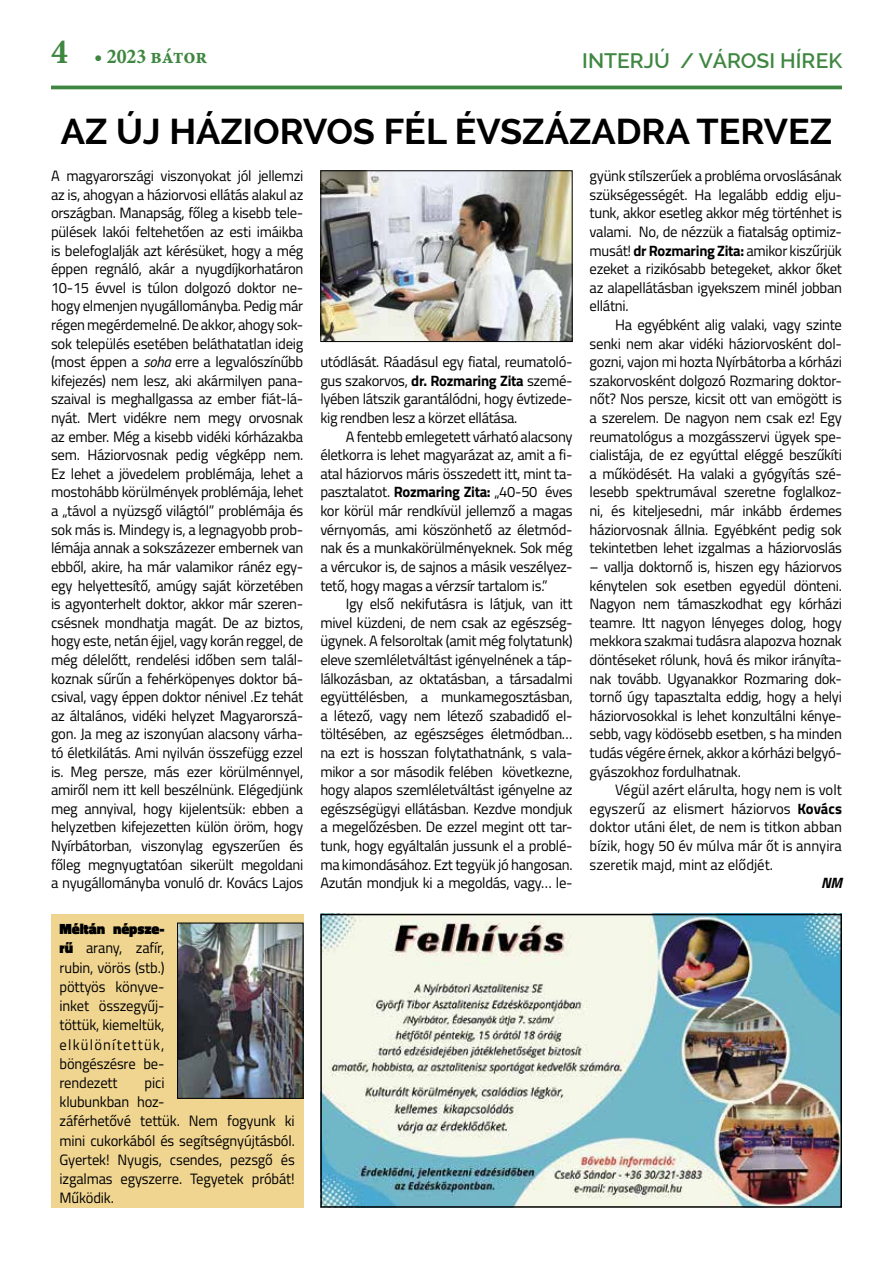
<style>
.page{position:relative;width:893px;height:1263px;background:#fff}
.page>*{position:absolute;margin:0;border:0;box-sizing:border-box;transform-origin:0 0}
.t1{font:700 36px "Raleway";color:#000}
.t2{font:600 21px "Raleway";color:#3f8741}
.t3{font:21px "Minion Pro Bold Cn Capt";letter-spacing:-.005em;color:#3f8741}
.t4{font:15px/18.6px "Titillium";letter-spacing:-.02em;color:#000;text-align:justify}
.t5{font:italic 700 15px "Titillium";color:#000}
.s1{font-size:35.55px}
.s2{font-style:italic}
.s3{font-weight:700}
.s4{font-weight:900}
</style>
<div class="page">
<hr style="left:51px;top:86px;width:791px;height:3px;background:#3f8741">
<img style="left:322px;top:172px;width:249px;height:168px">
<div style="left:320px;top:170px;width:253px;height:172px;border:1px solid #000"></div>
<img style="left:323px;top:917px;width:516px;height:288px">
<div style="left:320px;top:914px;width:522px;height:294px;border:2px solid #000"></div>
<div style="left:51px;top:914px;width:252px;height:294px;background:#f0d591"></div>
<img style="left:179px;top:925px;width:122px;height:171px">
<div style="left:177px;top:923px;width:126px;height:175px;border:1px solid #000"></div>
<h2 class="t3" style="left:51px;top:42px;width:158px"><span class="s1">4</span> • 2023 bátor</h2>
<h2 class="t2" style="left:582px;top:48px;width:261px">INTERJÚ / VÁROSI HÍREK</h2>
<h1 class="t1" style="left:61px;top:111px;width:773px">AZ ÚJ HÁZIORVOS FÉL ÉVSZÁZADRA TERVEZ</h1>
<p class="t4" style="left:51px;top:166px;width:254px">A magyarországi viszonyokat jól jellemzi az is, ahogyan a háziorvosi ellátás alakul az országban. Manapság, főleg a kisebb tele&shy;pülések lakói feltehetően az esti imáikba is belefoglalják azt kérésüket, hogy a még éppen regnáló, akár a nyugdíjkorhatáron 10-15 évvel is túlon dolgozó doktor ne&shy;hogy elmenjen nyugállományba. Pedig már régen megérdemelné. De akkor, ahogy sok&shy;sok település esetében beláthatatlan ideig (most éppen a <span class="s2">soha</span> erre a legvalószínűbb kifejezés) nem lesz, aki akármilyen pana&shy;szaival is meghallgassa az ember fiát-lá&shy;nyát. Mert vidékre nem megy orvosnak az ember. Még a kisebb vidéki kórházakba sem. Háziorvosnak pedig végképp nem.<br>Ez lehet a jövedelem problémája, lehet a mostohább körülmények problémája, lehet a „távol a nyüzsgő világtól” problémája és sok más is. Mindegy is, a legnagyobb prob&shy;lémája annak a sokszázezer embernek van ebből, akire, ha már valamikor ránéz egy&shy;egy helyettesítő, amúgy saját körzetében is agyonterhelt doktor, akkor már szeren&shy;csésnek mondhatja magát. De az biztos, hogy este, netán éjjel, vagy korán reggel, de még délelőtt, rendelési időben sem talál&shy;koznak sűrűn a fehérköpenyes doktor bá&shy;csival, vagy éppen doktor nénivel .Ez tehát az általános, vidéki helyzet Magyarorszá&shy;gon. Ja meg az iszonyúan alacsony várha&shy;tó életkilátás. Ami nyilván összefügg ezzel is. Meg persze, más ezer körülménnyel, amiről nem itt kell beszélnünk. Elégedjünk meg annyival, hogy kijelentsük: ebben a helyzetben kifejezetten külön öröm, hogy Nyírbátorban, viszonylag egyszerűen és főleg megnyugtatóan sikerült megoldani a nyugállományba vonuló dr. Kovács Lajos</p>
<p class="t4" style="left:590px;top:166px;width:254px">gyünk stílszerűek a probléma orvoslásának szükségességét. Ha legalább eddig elju&shy;tunk, akkor esetleg akkor még történhet is valami. No, de nézzük a fiatalság optimiz&shy;musát! <span class="s3">dr Rozmaring Zita:</span> amikor kiszűrjük ezeket a rizikósabb betegeket, akkor őket az alapellátásban igyekszem minél jobban ellátni.</p>
<p class="t4" style="left:590px;top:315px;width:254px;text-indent:26px">Ha egyébként alig valaki, vagy szinte senki nem akar vidéki háziorvosként dol&shy;gozni, vajon mi hozta Nyírbátorba a kórházi szakorvosként dolgozó Rozmaring doktor&shy;nőt? Nos persze, kicsit ott van emögött is a szerelem. De nagyon nem csak ez! Egy reumatológus a mozgásszervi ügyek spe&shy;cialistája, de ez egyúttal eléggé beszűkíti a működését. Ha valaki a gyógyítás szé&shy;lesebb spektrumával szeretne foglalkoz&shy;ni, és kiteljesedni, már inkább érdemes háziorvosnak állnia. Egyébként pedig sok tekintetben lehet izgalmas a háziorvoslás</p>
<p class="t4" style="left:590px;top:557px;width:254px">– vallja doktornő is, hiszen egy háziorvos kénytelen sok esetben egyedül dönteni.<br>Nagyon nem támaszkodhat egy kórházi teamre. Itt nagyon lényeges dolog, hogy mekkora szakmai tudásra alapozva hoznak döntéseket rólunk, hová és mikor irányíta&shy;nak tovább. Ugyanakkor Rozmaring dok&shy;tornő úgy tapasztalta eddig, hogy a helyi háziorvosokkal is lehet konzultálni kénye&shy;sebb, vagy ködösebb esetben, s ha minden tudás végére érnek, akkor a kórházi belgyó&shy;gyászokhoz fordulhatnak.</p>
<p class="t4" style="left:590px;top:780px;width:254px;text-indent:26px">Végül azért elárulta, hogy nem is volt egyszerű az elismert háziorvos <span class="s3">Kovács </span>doktor utáni élet, de nem is titkon abban bízik, hogy 50 év múlva már őt is annyira szeretik majd, mint az elődjét.</p>
<p class="t5" style="left:821px;top:871px;width:22px">NM</p>
<p class="t4" style="left:320px;top:352px;width:254px">utódlását. Ráadásul egy fiatal, reumatoló&shy;gus szakorvos, <span class="s3">dr. Rozmaring Zita</span> szemé&shy;lyében látszik garantálódni, hogy évtizede&shy;kig rendben lesz a körzet ellátása.</p>
<p class="t4" style="left:320px;top:426px;width:254px;text-indent:26px">A fentebb emlegetett várható alacsony életkorra is lehet magyarázat az, amit a fi&shy;atal háziorvos máris összedett itt, mint ta&shy;pasztalatot. <span class="s3">Rozmaring Zita:</span> „40-50 éves kor körül már rendkívül jellemző a magas vérnyomás, ami köszönhető az életmód&shy;nak és a munkakörülményeknek. Sok még a vércukor is, de sajnos a másik veszélyez&shy;tető, hogy magas a vérzsír tartalom is.”</p>
<p class="t4" style="left:320px;top:594px;width:254px;text-indent:26px">Igy első nekifutásra is látjuk, van itt mivel küzdeni, de nem csak az egészség&shy;ügynek. A felsoroltak (amit még folytatunk) eleve szemléletváltást igényelnének a táp&shy;lálkozásban, az oktatásban, a társadalmi együttélésben, a munkamegosztásban, a létező, vagy nem létező szabadidő el&shy;töltésében, az egészséges életmódban… na ezt is hosszan folytathatnánk, s vala&shy;mikor a sor második felében következne, hogy alapos szemléletváltást igényelne az egészségügyi ellátásban. Kezdve mondjuk a megelőzésben. De ezzel megint ott tar&shy;tunk, hogy egyáltalán jussunk el a problé&shy;ma kimondásához. Ezt tegyük jó hangosan.<br>Azután mondjuk ki a megoldás, vagy… le-</p>
<p class="t4" style="left:60px;top:918px;width:107px;line-height:19.2px"><span class="s4">Méltán népsze&shy;rű</span> arany, zafír, rubin, vörös (stb.) pöttyös könyve&shy;inket összegyűj&shy;töttük, kiemeltük, elkülönítettük, böngészésre be&shy;rendezett</p>
<p class="t4" style="left:60px;top:1072px;width:237px;line-height:19.2px;text-align:left;text-indent:85px">pici<br>klubunkban hoz-<br>záférhetővé tettük. Nem fogyunk ki mini cukorkából és segítségnyújtásból.<br>Gyertek! Nyugis, csendes, pezsgő és izgalmas egyszerre. Tegyetek próbát!<br>Működik.</p>
</div>
